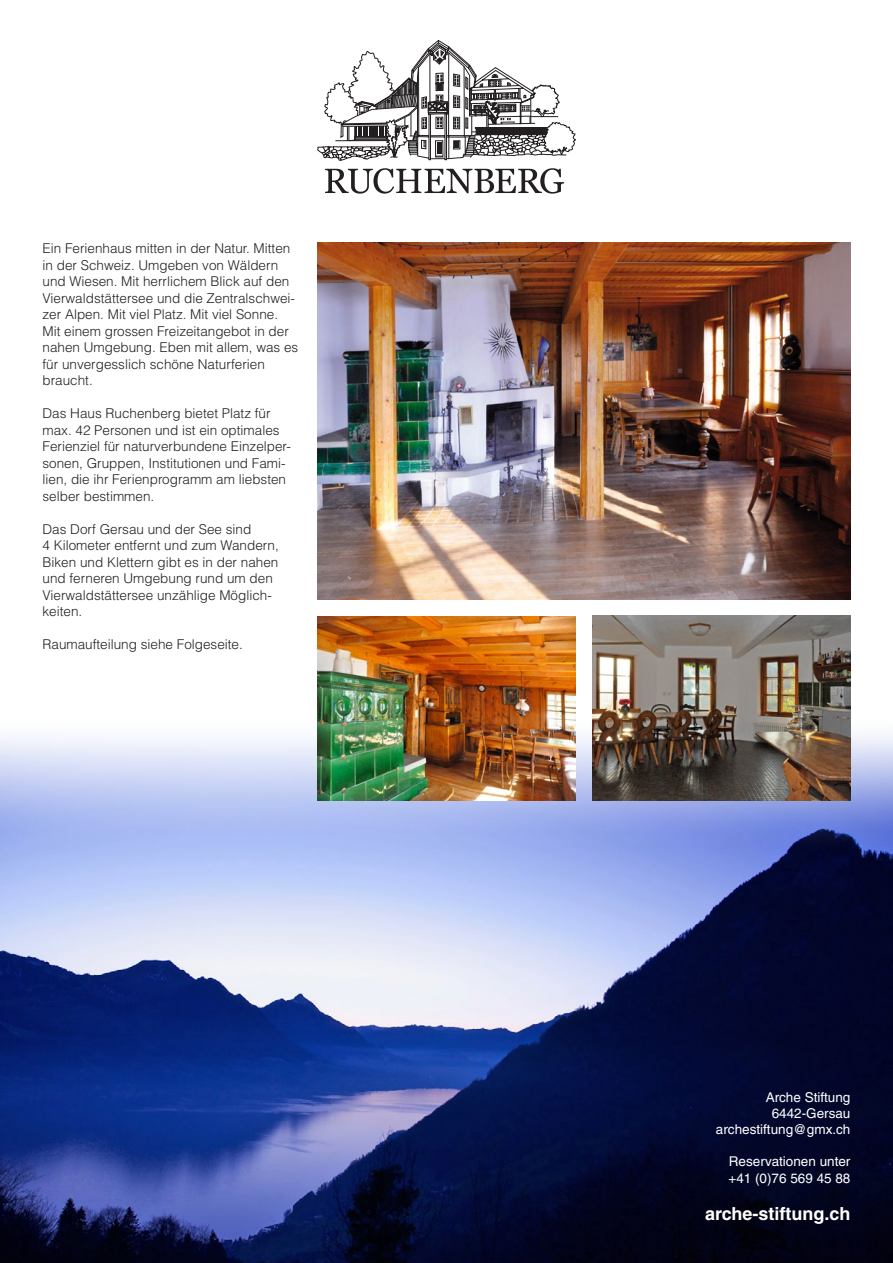
<style>
.page{position:relative;width:893px;height:1263px;background:#fff}
.page>*{position:absolute;margin:0;border:0;box-sizing:border-box;transform-origin:0 0}
.t1{font:700 18px "Helvetica";color:#fff}
.t2{font:300 13.5px/16.5px "Helvetica";color:#231f20}
.t3{font:13.5px/16.2px "Helvetica";color:#fff}
</style>
<div class="page">
<svg style="left:325px;top:168px;width:239px;height:26px"></svg>
<svg style="left:317px;top:40px;width:258px;height:121px"></svg>
<img style="left:0;top:715px;width:893px;height:548px">
<img style="left:317px;top:616px;width:258px;height:184px">
<img style="left:592px;top:616px;width:258px;height:184px">
<img style="left:317px;top:242px;width:533px;height:358px">
<p class="t2" style="left:43px;top:240px;width:257px">Ein Ferienhaus mitten in der Natur. Mitten in der Schweiz. Umgeben von Wäldern und Wiesen. Mit herrlichem Blick auf den Vierwaldstättersee und die Zentralschwei&shy;zer Alpen. Mit viel Platz. Mit viel Sonne.<br>Mit einem grossen Freizeitangebot in der nahen Umgebung. Eben mit allem, was es für unvergesslich schöne Naturferien</p>
<p class="t2" style="left:43px;top:372px;width:52px">braucht.</p>
<p class="t2" style="left:43px;top:405px;width:250px">Das Haus Ruchenberg bietet Platz für max. 42 Personen und ist ein optimales Ferienziel für naturverbundene Einzelper&shy;sonen, Gruppen, Institutionen und Fami&shy;lien, die ihr Ferienprogramm am liebsten selber bestimmen.</p>
<p class="t2" style="left:43px;top:520px;width:210px">Das Dorf Gersau und der See sind</p>
<p class="t2" style="left:43px;top:537px;width:238px">4 Kilometer entfernt und zum Wandern,</p>
<p class="t2" style="left:43px;top:553px;width:237px">Biken und Klettern gibt es in der nahen und ferneren Umgebung rund um den<br>Vierwaldstättersee unzählige Möglich&shy;keiten.</p>
<p class="t2" style="left:43px;top:636px;width:202px">Raumaufteilung siehe Folgeseite.</p>
<p class="t3" style="left:766px;top:1089px;width:86px">Arche Stiftung</p>
<p class="t3" style="left:772px;top:1105px;width:80px">6442-Gersau</p>
<p class="t3" style="left:716px;top:1121px;width:136px">archestiftung@gmx.ch</p>
<p class="t3" style="left:728px;top:1153px;width:123px">Reservationen unter +41 (0)76 569 45 88</p>
<p class="t1" style="left:705px;top:1203px;width:147px">arche-stiftung.ch</p>
</div>
